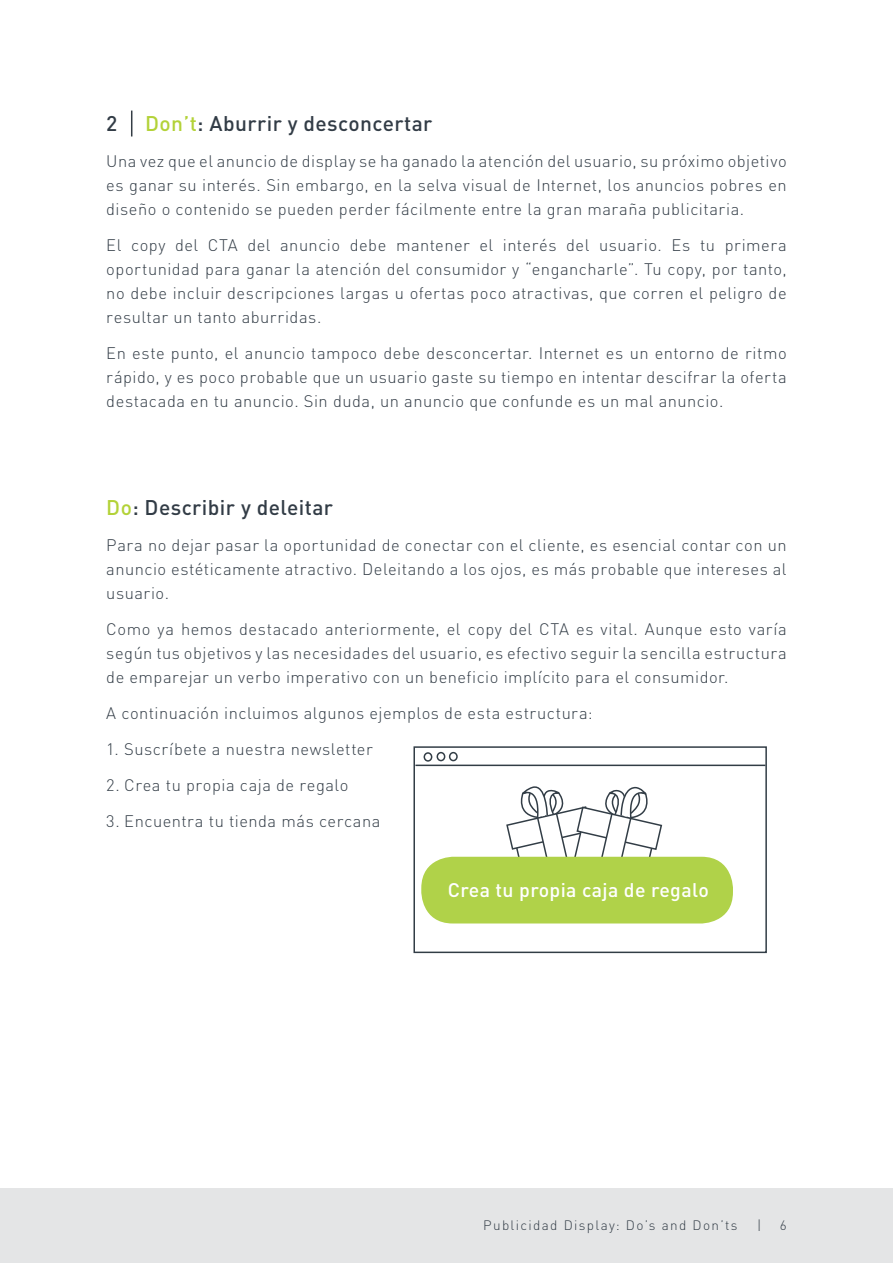
<style>
.page{position:relative;width:893px;height:1263px;background:#fff}
.page>*{position:absolute;margin:0;border:0;box-sizing:border-box;transform-origin:0 0}
.Subheader{font:500 21px "DINOT";letter-spacing:.02em;color:#323c46}
.Body_text{font:500 21px "DINOT";letter-spacing:.02em;color:#323c46}
.Contents_Header{font:500 19.5px "DINOT";letter-spacing:.02em;color:#fff}
.Body_text-2{font:300 16.5px/24px "DINOT";letter-spacing:.03em;color:#323c46;text-align:justify}
.t1{font:300 13.5px "DINOT";letter-spacing:.1em;color:#323c46}
.s1{color:#b3d238}
</style>
<div class="page">
<div style="left:0;top:1188px;width:893px;height:75px;background:#e4e5e6"></div>
<svg style="left:505px;top:786px;width:158px;height:71px"></svg>
<div style="left:413px;top:746px;width:354px;height:207px;border:2px solid #323d46"></div>
<hr style="left:415px;top:765px;width:350px;height:1px;background:#323d46">
<div style="left:424px;top:752px;width:8px;height:10px;border:2px solid #323d46;border-radius:50%"></div>
<div style="left:437px;top:752px;width:8px;height:9px;border:2px solid #323d46;border-radius:50%"></div>
<div style="left:449px;top:752px;width:9px;height:9px;border:2px solid #323d46;border-radius:50%"></div>
<div style="left:421px;top:857px;width:312px;height:66px;background:#b0d249;border-radius:32px"></div>
<svg style="left:131px;top:111px;width:1px;height:25px"></svg>
<p class="Subheader" style="left:106px;top:110px;width:13px">2</p>
<p class="Subheader" style="left:145px;top:110px;width:289px"><span class="s1">Don’t</span>: Aburrir y desconcertar</p>
<p class="Body_text-2" style="left:106px;top:149px;width:682px">Una vez que el anuncio de display se ha ganado la atención del usuario, su próximo objetivo es ganar su interés. Sin embargo, en la selva visual de Internet, los anuncios pobres en diseño o contenido se pueden perder fácilmente entre la gran maraña publicitaria.</p>
<p class="Body_text-2" style="left:106px;top:233px;width:682px">El copy del CTA del anuncio debe mantener el interés del usuario. Es tu primera oportunidad para ganar la atención del consumidor y “engancharle”. Tu copy, por tanto, no debe incluir descripciones largas u ofertas poco atractivas, que corren el peligro de resultar un tanto aburridas.</p>
<p class="Body_text-2" style="left:106px;top:341px;width:682px">En este punto, el anuncio tampoco debe desconcertar. Internet es un entorno de ritmo rápido, y es poco probable que un usuario gaste su tiempo en intentar descifrar la oferta destacada en tu anuncio. Sin duda, un anuncio que confunde es un mal anuncio.</p>
<p class="Body_text" style="left:106px;top:494px;width:228px"><span class="s1">Do</span>: Describir y deleitar</p>
<p class="Body_text-2" style="left:106px;top:533px;width:682px">Para no dejar pasar la oportunidad de conectar con el cliente, es esencial contar con un anuncio estéticamente atractivo. Deleitando a los ojos, es más probable que intereses al usuario.</p>
<p class="Body_text-2" style="left:106px;top:617px;width:682px">Como ya hemos destacado anteriormente, el copy del CTA es vital. Aunque esto varía según tus objetivos y las necesidades del usuario, es efectivo seguir la sencilla estructura de emparejar un verbo imperativo con un beneficio implícito para el consumidor.</p>
<p class="Body_text-2" style="left:106px;top:701px;width:488px">A continuación incluimos algunos ejemplos de esta estructura:</p>
<p class="Body_text-2" style="left:106px;top:737px;width:268px">1. Suscríbete a nuestra newsletter</p>
<p class="Body_text-2" style="left:106px;top:773px;width:244px">2. Crea tu propia caja de regalo</p>
<p class="Body_text-2" style="left:106px;top:809px;width:276px">3. Encuentra tu tienda más cercana</p>
<p class="Contents_Header" style="left:448px;top:877px;width:262px">Crea tu propia caja de regalo</p>
<p class="t1" style="left:483px;top:1217px;width:256px">Publicidad Display: Do’s and Don’ts</p>
<p class="t1" style="left:757px;top:1217px;width:6px">|</p>
<p class="t1" style="left:780px;top:1216px;width:8px">6</p>
</div>
